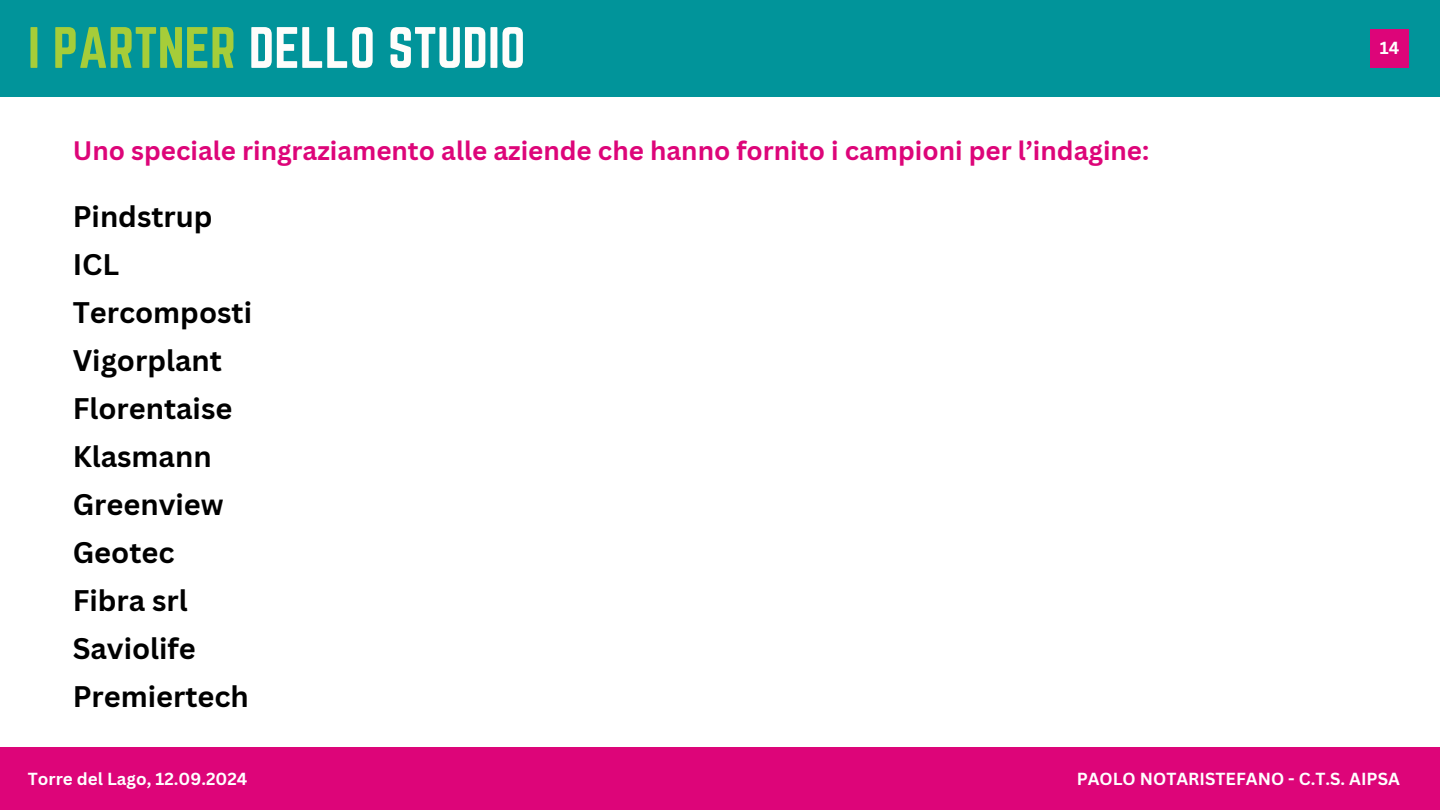
<style>
.page{position:relative;width:1440px;height:810px;background:#fff}
.page>*{position:absolute;margin:0;border:0;box-sizing:border-box;transform-origin:0 0}
.t1{font:51px "Norwester";color:#fefdfb}
.t2{font:700 29px/48px "Canva Sans";color:#000}
.t3{font:700 26px "Canva Sans";color:#dd0579}
.t4{font:700 17px "Canva Sans";color:#fff}
.s1{color:#a6cd39}
</style>
<div class="page">
<div style="left:0;top:0;width:1440px;height:96px;background:#01949a"></div>
<div style="left:0;top:747px;width:1440px;height:63px;background:#dd0579"></div>
<div style="left:1370px;top:29px;width:39px;height:38px;background:#dd0579"></div>
<h1 class="t1" style="left:28px;top:17px;width:499px"><span class="s1">I PARTNER</span> DELLO STUDIO</h1>
<h3 class="t3" style="left:73px;top:132px;width:1078px">Uno speciale ringraziamento alle aziende che hanno fornito i campioni per l’indagine:</h3>
<p class="t2" style="left:73px;top:192px;width:181px">Pindstrup<br>ICL<br>Tercomposti<br>Vigorplant<br>Florentaise<br>Klasmann<br>Greenview<br>Geotec<br>Fibra srl<br>Saviolife<br>Premiertech</p>
<h2 class="t4" style="left:1380px;top:36px;width:21px">14</h2>
<h4 class="t4" style="left:28px;top:767px;width:221px">Torre del Lago, 12.09.2024</h4>
<p class="t4" style="left:1077px;top:767px;width:325px">PAOLO NOTARISTEFANO - C.T.S. AIPSA</p>
</div>
